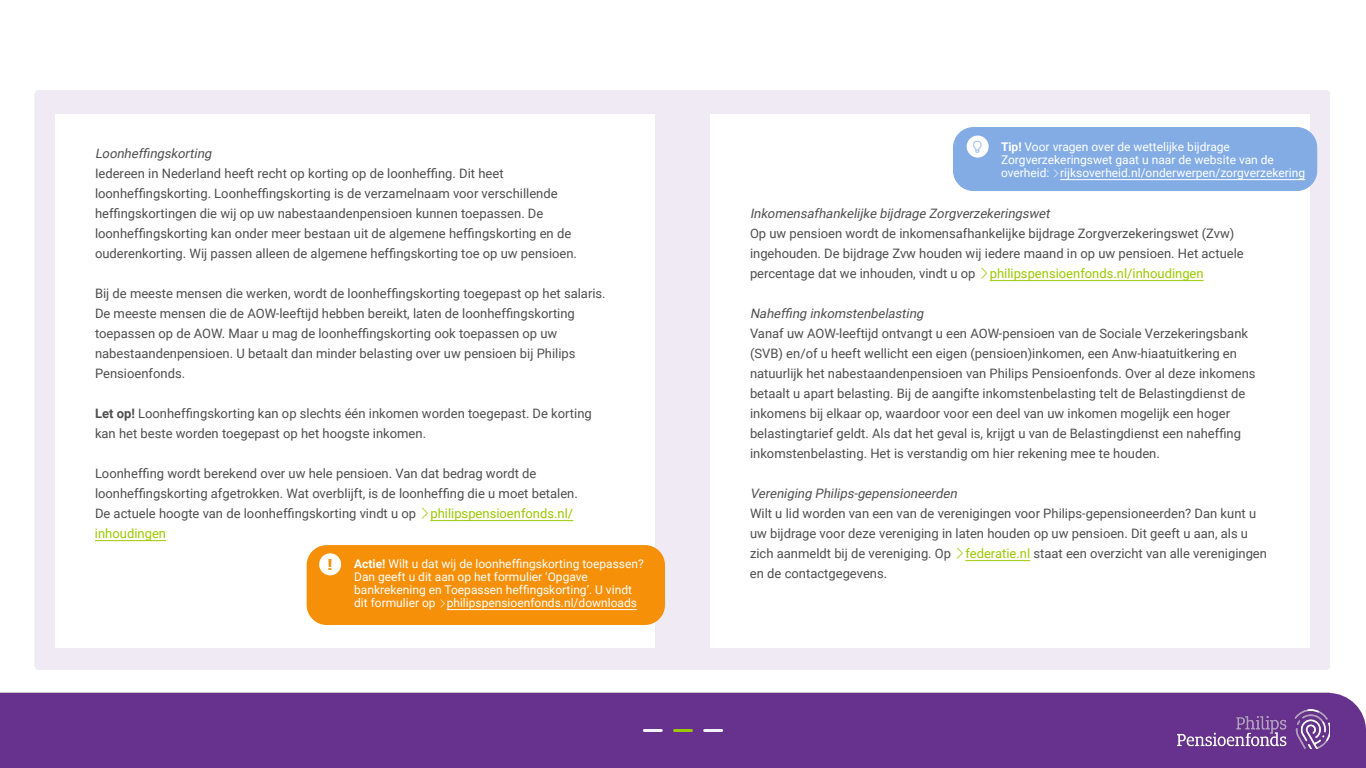
<style>
.page{position:relative;width:1366px;height:768px;background:#fff}
.page>*{position:absolute;margin:0;border:0;box-sizing:border-box;transform-origin:0 0}
.t1{font:700 15px "Tahoma";color:#f79009}
.t2{font:13px/20px "Roboto";color:#4e4e4e}
.t3{font:italic 13px "Roboto";color:#4e4e4e}
.t4{font:12px/13px "Roboto";color:#fff}
.s1{font-weight:700}
.s2{color:#9bc900}
</style>
<div class="page">
<div style="left:0;top:693px;width:1366px;height:75px;background:#67318e"></div>
<img style="left:1177px;top:710px;width:153px;height:38px">
<div style="left:34px;top:90px;width:1296px;height:580px;background:#f0eaf4;border-radius:4px"></div>
<hr style="left:644px;top:729px;width:17px;height:3px;background:#f3f4f8">
<hr style="left:705px;top:729px;width:17px;height:3px;background:#f3f4f8">
<hr style="left:674px;top:729px;width:18px;height:3px;background:#9bc900">
<div style="left:55px;top:114px;width:600px;height:534px;background:#fff"></div>
<hr style="left:430px;top:520px;width:143px;height:1px;background:#9bc900">
<hr style="left:95px;top:540px;width:71px;height:1px;background:#9bc900">
<div style="left:710px;top:114px;width:600px;height:534px;background:#fff"></div>
<hr style="left:990px;top:280px;width:214px;height:1px;background:#9bc900">
<hr style="left:965px;top:560px;width:65px;height:1px;background:#9bc900">
<div style="left:954px;top:128px;width:363px;height:63px;background:#83ace5;border-radius:20px"></div>
<div style="left:953px;top:127px;width:364px;height:64px;border:1px solid #83ace5;border-radius:20px"></div>
<hr style="left:1060px;top:179px;width:245px;height:1px;background:#fff">
<div style="left:967px;top:136px;width:22px;height:22px;background:#fff;border-radius:50%"></div>
<div style="left:307px;top:545px;width:358px;height:80px;background:#f79009;border-radius:20px"></div>
<hr style="left:447px;top:609px;width:190px;height:1px;background:#fff">
<div style="left:319px;top:553px;width:22px;height:22px;background:#fff;border-radius:50%"></div>
<p class="t3" style="left:95px;top:144px;width:121px">Loonheffingskorting</p>
<p class="t2" style="left:95px;top:163px;width:484px">Iedereen in Nederland heeft recht op korting op de loonheffing. Dit heet loonheffingskorting. Loonheffingskorting is de verzamelnaam voor verschillende heffingskortingen die wij op uw nabestaandenpensioen kunnen toepassen. De loonheffingskorting kan onder meer bestaan uit de algemene heffingskorting en de ouderenkorting. Wij passen alleen de algemene heffingskorting toe op uw pensioen.</p>
<p class="t2" style="left:95px;top:282px;width:512px">Bij de meeste mensen die werken, wordt de loonheffingskorting toegepast op het salaris.<br>De meeste mensen die de AOW-leeftijd hebben bereikt, laten de loonheffingskorting toepassen op de AOW. Maar u mag de loonheffingskorting ook toepassen op uw nabestaandenpensioen. U betaalt dan minder belasting over uw pensioen bij Philips Pensioenfonds.</p>
<p class="t2" style="left:95px;top:402px;width:498px"><span class="s1">Let op!</span> Loonheffingskorting kan op slechts één inkomen worden toegepast. De korting kan het beste worden toegepast op het hoogste inkomen.</p>
<p class="t2" style="left:95px;top:462px;width:484px">Loonheffing wordt berekend over uw hele pensioen. Van dat bedrag wordt de loonheffingskorting afgetrokken. Wat overblijft, is de loonheffing die u moet betalen.<br>De actuele hoogte van de loonheffingskorting vindt u op <span class="s2">philipspensioenfonds.nl/ inhoudingen</span></p>
<p class="t1" style="left:327px;top:554px;width:7px">!</p>
<p class="t4" style="left:354px;top:556px;width:291px"><span class="s1">Actie!</span> Wilt u dat wij de loonheffingskorting toepassen?<br>Dan geeft u dit aan op het formulier ‘Opgave bankrekening en Toepassen heffingskorting’. U vindt dit formulier op philipspensioenfonds.nl/downloads</p>
<p class="t4" style="left:1001px;top:139px;width:306px"><span class="s1">Tip!</span> Voor vragen over de wettelijke bijdrage<br>Zorgverzekeringswet gaat u naar de website van de overheid: rijksoverheid.nl/onderwerpen/zorgverzekering</p>
<p class="t3" style="left:750px;top:204px;width:304px">Inkomensafhankelijke bijdrage Zorgverzekeringswet</p>
<p class="t2" style="left:750px;top:223px;width:495px">Op uw pensioen wordt de inkomensafhankelijke bijdrage Zorgverzekeringswet (Zvw) ingehouden. De bijdrage Zvw houden wij iedere maand in op uw pensioen. Het actuele percentage dat we inhouden, vindt u op <span class="s2">philipspensioenfonds.nl/inhoudingen</span></p>
<p class="t3" style="left:750px;top:304px;width:178px">Naheffing inkomstenbelasting</p>
<p class="t2" style="left:750px;top:323px;width:507px">Vanaf uw AOW-leeftijd ontvangt u een AOW-pensioen van de Sociale Verzekeringsbank (SVB) en/of u heeft wellicht een eigen (pensioen)inkomen, een Anw-hiaatuitkering en natuurlijk het nabestaandenpensioen van Philips Pensioenfonds. Over al deze inkomens betaalt u apart belasting. Bij de aangifte inkomstenbelasting telt de Belastingdienst de inkomens bij elkaar op, waardoor voor een deel van uw inkomen mogelijk een hoger belastingtarief geldt. Als dat het geval is, krijgt u van de Belastingdienst een naheffing inkomstenbelasting. Het is verstandig om hier rekening mee te houden.</p>
<p class="t3" style="left:750px;top:484px;width:211px">Vereniging Philips-gepensioneerden</p>
<p class="t2" style="left:750px;top:503px;width:519px">Wilt u lid worden van een van de verenigingen voor Philips-gepensioneerden? Dan kunt u uw bijdrage voor deze vereniging in laten houden op uw pensioen. Dit geeft u aan, als u zich aanmeldt bij de vereniging. Op <span class="s2">federatie.nl</span> staat een overzicht van alle verenigingen en de contactgegevens.</p>
</div>
